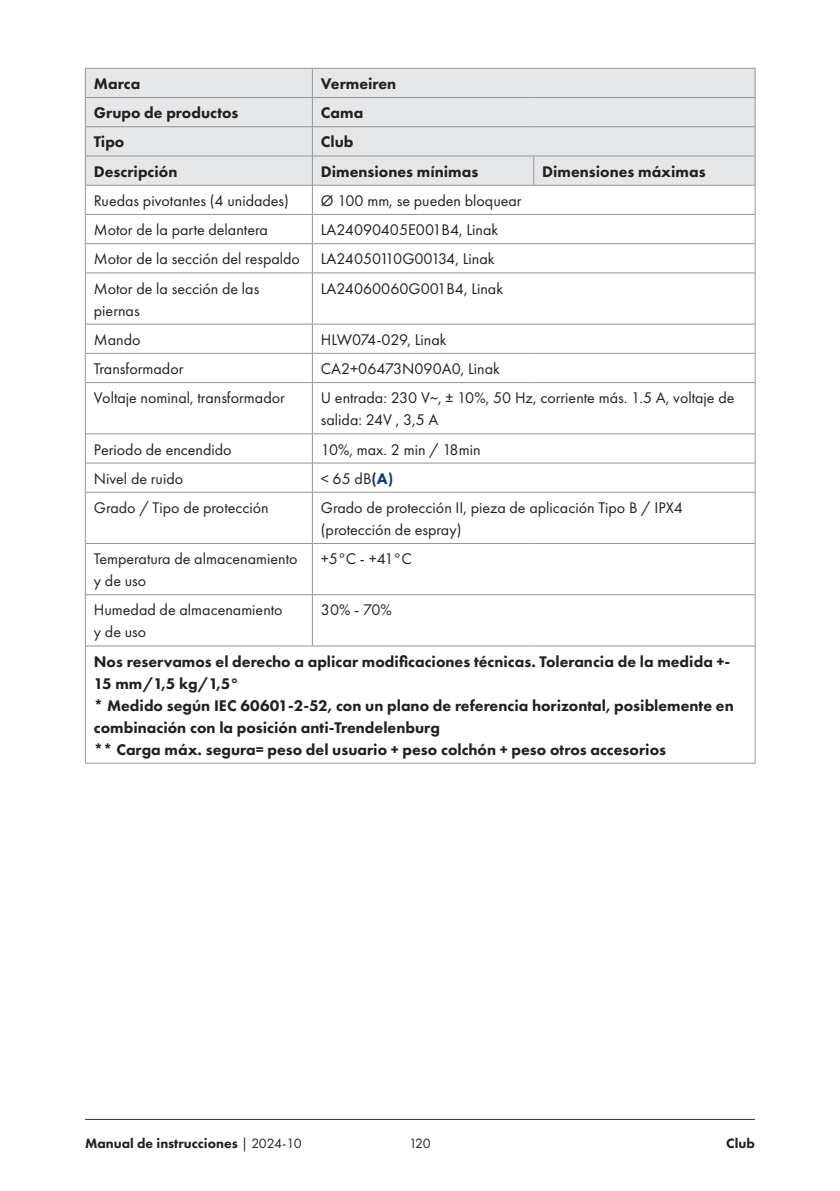
<style>
.page{position:relative;width:840px;height:1191px;background:#fff}
.page>*{position:absolute;margin:0;border:0;box-sizing:border-box;transform-origin:0 0}
.body_2{font:16px/22px "Futura PT";color:#231f20}
.body_3{font:800 16px/22px "Futura PT";color:#231f20}
.t1{font:800 14px "Futura PT";color:#231f20}
.t2{font:14px "Futura PT";color:#231f20}
.s1{font-weight:800;color:#133583}
.s2{font-weight:400}
</style>
<div class="page">
<hr style="left:85px;top:1119px;width:669px;height:1px;background:#133583">
<div style="left:86px;top:69px;width:668px;height:116px;background:#e6e7e9"></div>
<hr style="left:85px;top:68px;width:227px;height:1px;background:#939598">
<hr style="left:312px;top:68px;width:221px;height:1px;background:#939598">
<hr style="left:533px;top:68px;width:221px;height:1px;background:#939598">
<hr style="left:85px;top:97px;width:227px;height:1px;background:#939598">
<hr style="left:312px;top:97px;width:221px;height:1px;background:#939598">
<hr style="left:533px;top:97px;width:221px;height:1px;background:#939598">
<hr style="left:85px;top:126px;width:227px;height:1px;background:#939598">
<hr style="left:312px;top:126px;width:221px;height:1px;background:#939598">
<hr style="left:533px;top:126px;width:221px;height:1px;background:#939598">
<hr style="left:85px;top:156px;width:227px;height:1px;background:#939598">
<hr style="left:312px;top:156px;width:221px;height:1px;background:#939598">
<hr style="left:533px;top:156px;width:221px;height:1px;background:#939598">
<svg style="left:533px;top:156px;width:1px;height:29px"></svg>
<hr style="left:85px;top:185px;width:227px;height:1px;background:#939598">
<svg style="left:85px;top:69px;width:1px;height:145px"></svg>
<hr style="left:312px;top:185px;width:221px;height:1px;background:#939598">
<hr style="left:533px;top:185px;width:221px;height:1px;background:#939598">
<svg style="left:754px;top:69px;width:1px;height:145px"></svg>
<hr style="left:85px;top:214px;width:1px;height:30px;background:#939598">
<hr style="left:754px;top:214px;width:1px;height:30px;background:#939598">
<svg style="left:85px;top:244px;width:1px;height:29px"></svg>
<svg style="left:312px;top:69px;width:1px;height:203px"></svg>
<svg style="left:754px;top:244px;width:1px;height:29px"></svg>
<hr style="left:85px;top:273px;width:1px;height:51px;background:#939598">
<hr style="left:312px;top:273px;width:1px;height:51px;background:#939598">
<hr style="left:754px;top:273px;width:1px;height:51px;background:#939598">
<svg style="left:85px;top:324px;width:1px;height:58px"></svg>
<svg style="left:312px;top:325px;width:1px;height:57px"></svg>
<svg style="left:754px;top:324px;width:1px;height:58px"></svg>
<hr style="left:85px;top:382px;width:1px;height:52px;background:#939598">
<hr style="left:312px;top:383px;width:1px;height:50px;background:#939598">
<hr style="left:754px;top:382px;width:1px;height:52px;background:#939598">
<svg style="left:85px;top:434px;width:1px;height:58px"></svg>
<svg style="left:312px;top:434px;width:1px;height:58px"></svg>
<svg style="left:754px;top:434px;width:1px;height:58px"></svg>
<hr style="left:85px;top:492px;width:1px;height:51px;background:#939598">
<hr style="left:312px;top:492px;width:1px;height:51px;background:#939598">
<hr style="left:754px;top:492px;width:1px;height:51px;background:#939598">
<hr style="left:85px;top:543px;width:1px;height:52px;background:#939598">
<hr style="left:312px;top:544px;width:1px;height:50px;background:#939598">
<hr style="left:754px;top:543px;width:1px;height:52px;background:#939598">
<hr style="left:85px;top:595px;width:1px;height:51px;background:#939598">
<hr style="left:312px;top:595px;width:1px;height:50px;background:#939598">
<hr style="left:754px;top:595px;width:1px;height:51px;background:#939598">
<hr style="left:85px;top:646px;width:1px;height:117px;background:#939598">
<hr style="left:754px;top:646px;width:1px;height:117px;background:#939598">
<hr style="left:86px;top:214px;width:226px;height:1px;background:#939598">
<hr style="left:312px;top:214px;width:221px;height:1px;background:#939598">
<hr style="left:533px;top:214px;width:221px;height:1px;background:#939598">
<hr style="left:86px;top:243px;width:226px;height:1px;background:#939598">
<hr style="left:312px;top:243px;width:221px;height:1px;background:#939598">
<hr style="left:533px;top:243px;width:221px;height:1px;background:#939598">
<hr style="left:86px;top:272px;width:226px;height:1px;background:#939598">
<hr style="left:312px;top:272px;width:221px;height:1px;background:#939598">
<hr style="left:533px;top:272px;width:221px;height:1px;background:#939598">
<hr style="left:86px;top:324px;width:226px;height:1px;background:#939598">
<hr style="left:312px;top:324px;width:221px;height:1px;background:#939598">
<hr style="left:533px;top:324px;width:221px;height:1px;background:#939598">
<hr style="left:86px;top:353px;width:226px;height:1px;background:#939598">
<hr style="left:312px;top:353px;width:221px;height:1px;background:#939598">
<hr style="left:533px;top:353px;width:221px;height:1px;background:#939598">
<hr style="left:86px;top:382px;width:226px;height:1px;background:#939598">
<hr style="left:312px;top:382px;width:221px;height:1px;background:#939598">
<hr style="left:533px;top:382px;width:221px;height:1px;background:#939598">
<hr style="left:86px;top:433px;width:226px;height:1px;background:#939598">
<hr style="left:312px;top:433px;width:221px;height:1px;background:#939598">
<hr style="left:533px;top:433px;width:221px;height:1px;background:#939598">
<hr style="left:86px;top:463px;width:226px;height:1px;background:#939598">
<hr style="left:312px;top:463px;width:221px;height:1px;background:#939598">
<hr style="left:533px;top:463px;width:221px;height:1px;background:#939598">
<hr style="left:86px;top:492px;width:226px;height:1px;background:#939598">
<hr style="left:312px;top:492px;width:221px;height:1px;background:#939598">
<hr style="left:533px;top:492px;width:221px;height:1px;background:#939598">
<hr style="left:86px;top:543px;width:226px;height:1px;background:#939598">
<hr style="left:312px;top:543px;width:221px;height:1px;background:#939598">
<hr style="left:533px;top:543px;width:221px;height:1px;background:#939598">
<hr style="left:86px;top:594px;width:226px;height:1px;background:#939598">
<hr style="left:312px;top:594px;width:221px;height:1px;background:#939598">
<hr style="left:533px;top:594px;width:221px;height:1px;background:#939598">
<hr style="left:86px;top:645px;width:226px;height:1px;background:#939598">
<hr style="left:312px;top:645px;width:221px;height:1px;background:#939598">
<hr style="left:533px;top:645px;width:221px;height:1px;background:#939598">
<hr style="left:85px;top:763px;width:227px;height:1px;background:#939598">
<hr style="left:312px;top:763px;width:221px;height:1px;background:#939598">
<hr style="left:533px;top:763px;width:221px;height:1px;background:#939598">
<p class="body_3" style="left:94px;top:72px;width:48px">Marca</p>
<p class="body_3" style="left:321px;top:72px;width:77px">Vermeiren</p>
<p class="body_3" style="left:94px;top:102px;width:146px">Grupo de productos</p>
<p class="body_3" style="left:321px;top:102px;width:44px">Cama</p>
<p class="body_3" style="left:94px;top:131px;width:32px">Tipo</p>
<p class="body_3" style="left:321px;top:131px;width:34px">Club</p>
<p class="body_3" style="left:94px;top:160px;width:85px">Descripción</p>
<p class="body_3" style="left:321px;top:160px;width:159px">Dimensiones mínimas</p>
<p class="body_3" style="left:542px;top:160px;width:165px">Dimensiones máximas</p>
<p class="body_2" style="left:94px;top:189px;width:196px">Ruedas pivotantes (4 unidades)</p>
<p class="body_2" style="left:321px;top:189px;width:202px">Ø 100 mm, se pueden bloquear</p>
<p class="body_2" style="left:94px;top:219px;width:175px">Motor de la parte delantera</p>
<p class="body_2" style="left:321px;top:219px;width:179px">LA24090405E001B4, Linak</p>
<p class="body_2" style="left:94px;top:248px;width:207px">Motor de la sección del respaldo</p>
<p class="body_2" style="left:321px;top:248px;width:175px">LA24050110G00134, Linak</p>
<p class="body_2" style="left:94px;top:277px;width:167px">Motor de la sección de las piernas</p>
<p class="body_2" style="left:321px;top:277px;width:184px">LA24060060G001B4, Linak</p>
<p class="body_2" style="left:94px;top:328px;width:48px">Mando</p>
<p class="body_2" style="left:321px;top:328px;width:127px">HLW074-029, Linak</p>
<p class="body_2" style="left:94px;top:358px;width:91px">Transformador</p>
<p class="body_2" style="left:321px;top:358px;width:180px">CA2+06473N090A0, Linak</p>
<p class="body_2" style="left:94px;top:387px;width:192px">Voltaje nominal, transformador</p>
<p class="body_2" style="left:321px;top:387px;width:415px">U entrada: 230 V~, ± 10%, 50 Hz, corriente más. 1.5 A, voltaje de salida: 24V , 3,5 A</p>
<p class="body_2" style="left:94px;top:438px;width:139px">Periodo de encendido</p>
<p class="body_2" style="left:321px;top:438px;width:161px">10%, max. 2 min / 18min</p>
<p class="body_2" style="left:94px;top:467px;width:91px">Nivel de ruido</p>
<p class="body_2" style="left:321px;top:467px;width:74px">&lt; 65 dB<span class="s1">(A)</span></p>
<p class="body_2" style="left:94px;top:496px;width:176px">Grado / Tipo de protección</p>
<p class="body_2" style="left:321px;top:496px;width:363px">Grado de protección II, pieza de aplicación Tipo B / IPX4 (protección de espray)</p>
<p class="body_2" style="left:94px;top:548px;width:205px">Temperatura de almacenamiento y de uso</p>
<p class="body_2" style="left:321px;top:548px;width:92px">+5°C - +41°C</p>
<p class="body_2" style="left:94px;top:599px;width:190px">Humedad de almacenamiento y de uso</p>
<p class="body_2" style="left:321px;top:599px;width:72px">30% - 70%</p>
<p class="body_3" style="left:94px;top:650px;width:637px">Nos reservamos el derecho a aplicar modificaciones técnicas. Tolerancia de la medida +-<br>15 mm/1,5 kg/1,5°</p>
<p class="body_3" style="left:94px;top:694px;width:641px">* Medido según IEC 60601-2-52, con un plano de referencia horizontal, posiblemente en combinación con la posición anti-Trendelenburg</p>
<p class="body_3" style="left:94px;top:738px;width:573px">** Carga máx. segura= peso del usuario + peso colchón + peso otros accesorios</p>
<p class="t1" style="left:85px;top:1135px;width:218px">Manual de instrucciones <span class="s2">| 2024-10</span></p>
<p class="t2" style="left:409px;top:1135px;width:23px">120</p>
<p class="t1" style="left:725px;top:1135px;width:30px">Club</p>
</div>
